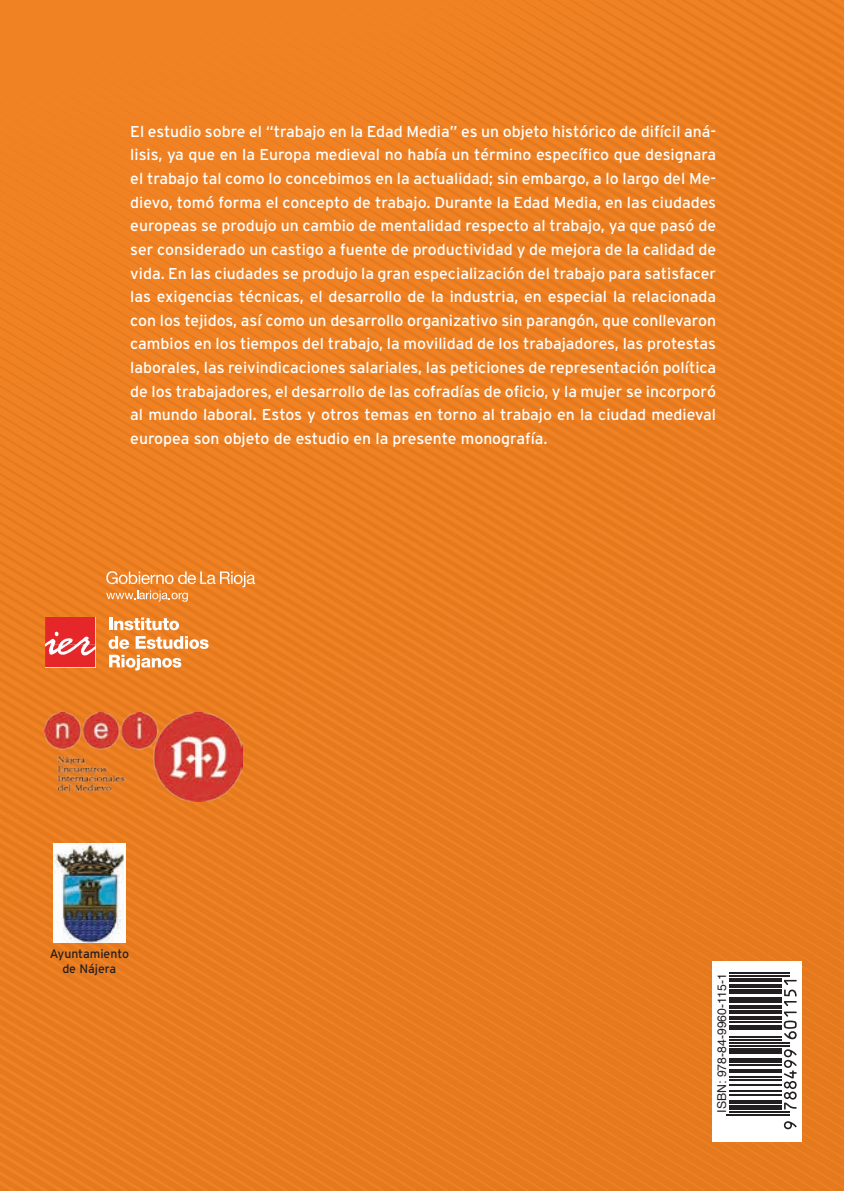
<style>
.page{position:relative;width:844px;height:1191px;background:#fff}
.page>*{position:absolute;margin:0;border:0;box-sizing:border-box;transform-origin:0 0}
.t1{font:15.75px/23.6px "Interstate";color:#fff;text-align:justify}
.t2{font:12.25px "Helvetica";color:#231f20}
.t3{font:12.25px/15.8px "Interstate";color:#231f20;text-align:center}
</style>
<div class="page">
<div style="left:0;top:0;width:843px;height:1191px;background:#e97d20"></div>
<div style="left:711px;top:961px;width:90px;height:180px;background:#fff"></div>
<svg style="left:106px;top:571px;width:149px;height:31px"></svg>
<svg style="left:108px;top:636px;width:100px;height:34px"></svg>
<svg style="left:109px;top:617px;width:70px;height:13px"></svg>
<svg style="left:45px;top:617px;width:50px;height:50px"></svg>
<svg style="left:783px;top:1121px;width:13px;height:8px"></svg>
<hr style="left:726px;top:1114px;width:63px;height:1px;background:#231f20">
<hr style="left:726px;top:1111px;width:63px;height:1px;background:#231f20">
<div style="left:726px;top:1105px;width:55px;height:5px;background:#231f20"></div>
<hr style="left:726px;top:1100px;width:55px;height:4px;background:#231f20">
<hr style="left:726px;top:1094px;width:55px;height:2px;background:#231f20">
<hr style="left:726px;top:1090px;width:55px;height:1px;background:#231f20">
<hr style="left:726px;top:1084px;width:55px;height:1px;background:#231f20">
<hr style="left:726px;top:1079px;width:55px;height:2px;background:#231f20">
<hr style="left:726px;top:1076px;width:55px;height:2px;background:#231f20">
<hr style="left:726px;top:1069px;width:55px;height:3px;background:#231f20">
<hr style="left:726px;top:1064px;width:55px;height:2px;background:#231f20">
<div style="left:726px;top:1058px;width:55px;height:5px;background:#231f20"></div>
<svg style="left:783px;top:1049px;width:13px;height:60px"></svg>
<hr style="left:726px;top:1052px;width:55px;height:2px;background:#231f20">
<hr style="left:726px;top:1048px;width:55px;height:3px;background:#231f20">
<hr style="left:726px;top:1045px;width:63px;height:1px;background:#231f20">
<hr style="left:726px;top:1042px;width:63px;height:1px;background:#231f20">
<hr style="left:726px;top:1039px;width:55px;height:1px;background:#231f20">
<hr style="left:726px;top:1036px;width:55px;height:1px;background:#231f20">
<div style="left:726px;top:1025px;width:55px;height:5px;background:#231f20"></div>
<hr style="left:726px;top:1021px;width:55px;height:1px;background:#231f20">
<hr style="left:726px;top:1016px;width:55px;height:3px;background:#231f20">
<hr style="left:726px;top:1010px;width:55px;height:3px;background:#231f20">
<hr style="left:726px;top:1005px;width:55px;height:3px;background:#231f20">
<hr style="left:726px;top:999px;width:55px;height:3px;background:#231f20">
<hr style="left:726px;top:996px;width:55px;height:2px;background:#231f20">
<hr style="left:726px;top:989px;width:55px;height:4px;background:#231f20">
<svg style="left:783px;top:980px;width:13px;height:59px"></svg>
<hr style="left:726px;top:984px;width:55px;height:3px;background:#231f20">
<hr style="left:726px;top:978px;width:55px;height:3px;background:#231f20">
<hr style="left:726px;top:975px;width:63px;height:2px;background:#231f20">
<hr style="left:726px;top:973px;width:63px;height:1px;background:#231f20">
<div style="left:716px;top:971px;width:13px;height:141px;background:#fff"></div>
<img style="left:45px;top:712px;width:198px;height:89px">
<img style="left:53px;top:843px;width:72px;height:100px">
<p class="t1" style="left:130px;top:119px;width:587px">El estudio sobre el “trabajo en la Edad Media” es un objeto histórico de difícil aná&shy;lisis, ya que en la Europa medieval no había un término específico que designara el trabajo tal como lo concebimos en la actualidad; sin embargo, a lo largo del Me&shy;dievo, tomó forma el concepto de trabajo. Durante la Edad Media, en las ciudades europeas se produjo un cambio de mentalidad respecto al trabajo, ya que pasó de ser considerado un castigo a fuente de productividad y de mejora de la calidad de vida. En las ciudades se produjo la gran especialización del trabajo para satisfacer las exigencias técnicas, el desarrollo de la industria, en especial la relacionada con los tejidos, así como un desarrollo organizativo sin parangón, que conllevaron cambios en los tiempos del trabajo, la movilidad de los trabajadores, las protestas laborales, las reivindicaciones salariales, las peticiones de representación política de los trabajadores, el desarrollo de las cofradías de oficio, y la mujer se incorporó al mundo laboral. Estos y otros temas en torno al trabajo en la ciudad medieval europea son objeto de estudio en la presente monografía.</p>
<p class="t3" style="left:50px;top:945px;width:81px">Ayuntamiento de Nájera</p>
<p class="t2" style="left:713px;top:1112px;width:141px;rotate:-90deg">ISBN: 978-84-9960-115-1</p>
</div>
